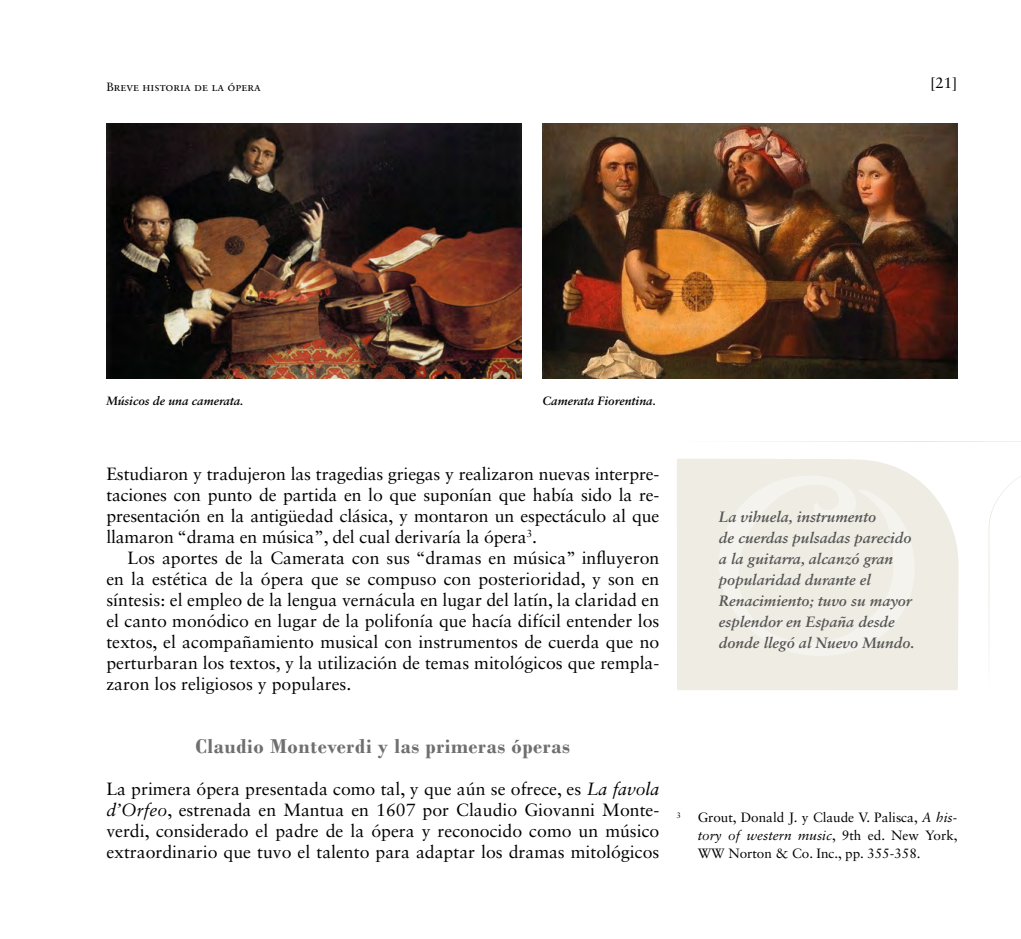
<style>
.page{position:relative;width:1021px;height:939px;background:#fff}
.page>*{position:absolute;margin:0;border:0;box-sizing:border-box;transform-origin:0 0}
.TITULO_2{font:700 21px "Bodoni";letter-spacing:.025em;color:#706f6f}
.parrafo_1{font:17.7px/21px "Sabon LT Std";color:#000;text-align:justify}
.Cita_llamado{font:italic 700 15px/21px "Sabon LT Std";color:#575756}
.t1{font:15px "Sabon LT Std";color:#000}
.NOTAS_DE_PAG{font:13.5px/18px "Sabon LT Std";color:#000;text-align:justify}
.Imagen{font:italic 700 12px "Sabon LT Std";color:#000}
.t2{font:12px "Sabon LT Std";color:#000}
.NOTAS_DE_PAG-2{font:7.8px "Sabon LT Std";color:#000}
.s1{font-style:italic}
</style>
<div class="page">
<svg style="left:750px;top:441px;width:270px;height:1px"></svg>
<svg style="left:988px;top:477px;width:32px;height:164px"></svg>
<svg style="left:677px;top:459px;width:281px;height:231px;background:#efede5"></svg>
<svg style="left:716px;top:475px;width:198px;height:181px;background:#efede5"></svg>
<hr style="left:0;top:438px;width:1px;height:501px;background:#c8c1a4">
<img style="left:106px;top:123px;width:415px;height:255px">
<img style="left:542px;top:123px;width:415px;height:255px">
<p class="t2" style="left:106px;top:80px;width:156px">Breve historia de la ópera</p>
<p class="t1" style="left:930px;top:74px;width:28px">[21]</p>
<p class="Imagen" style="left:106px;top:393px;width:139px">Músicos de una camerata.</p>
<p class="Imagen" style="left:542px;top:393px;width:115px">Camerata Fiorentina.</p>
<p class="parrafo_1" style="left:106px;top:463px;width:554px">Estudiaron y tradujeron las tragedias griegas y realizaron nuevas interpre&shy;taciones con punto de partida en lo que suponían que había sido la re&shy;presentación en la antigüedad clásica, y montaron un espectáculo al que llamaron “drama en música”, del cual derivaría la ópera<sup>3</sup>.</p>
<p class="parrafo_1" style="left:106px;top:547px;width:554px;text-indent:21px">Los aportes de la Camerata con sus “dramas en música” influyeron en la estética de la ópera que se compuso con posterioridad, y son en síntesis: el empleo de la lengua vernácula en lugar del latín, la claridad en el canto monódico en lugar de la polifonía que hacía difícil entender los textos, el acompañamiento musical con instrumentos de cuerda que no perturbaran los textos, y la utilización de temas mitológicos que rempla&shy;zaron los religiosos y populares.</p>
<p class="Cita_llamado" style="left:719px;top:506px;width:197px">La vihuela, instrumento<br>de cuerdas pulsadas parecido a la guitarra, alcanzó gran popularidad durante el<br>Renacimiento; tuvo su mayor esplendor en España desde donde llegó al Nuevo Mundo.</p>
<p class="TITULO_2" style="left:196px;top:733px;width:376px">Claudio Monteverdi y las primeras óperas</p>
<p class="parrafo_1" style="left:106px;top:778px;width:554px">La primera ópera presentada como tal, y que aún se ofrece, es <span class="s1">La favola d’Orfeo</span>, estrenada en Mantua en 1607 por Claudio Giovanni Monte&shy;verdi, considerado el padre de la ópera y reconocido como un músico extraordinario que tuvo el talento para adaptar los dramas mitológicos</p>
<p class="NOTAS_DE_PAG-2" style="left:676px;top:810px;width:6px">3</p>
<p class="NOTAS_DE_PAG" style="left:697px;top:808px;width:261px">Grout, Donald J. y Claude V. Palisca, <span class="s1">A his&shy;tory of western music</span>, 9th ed. New York, WW Norton &amp; Co. Inc., pp. 355-358.</p>
</div>
